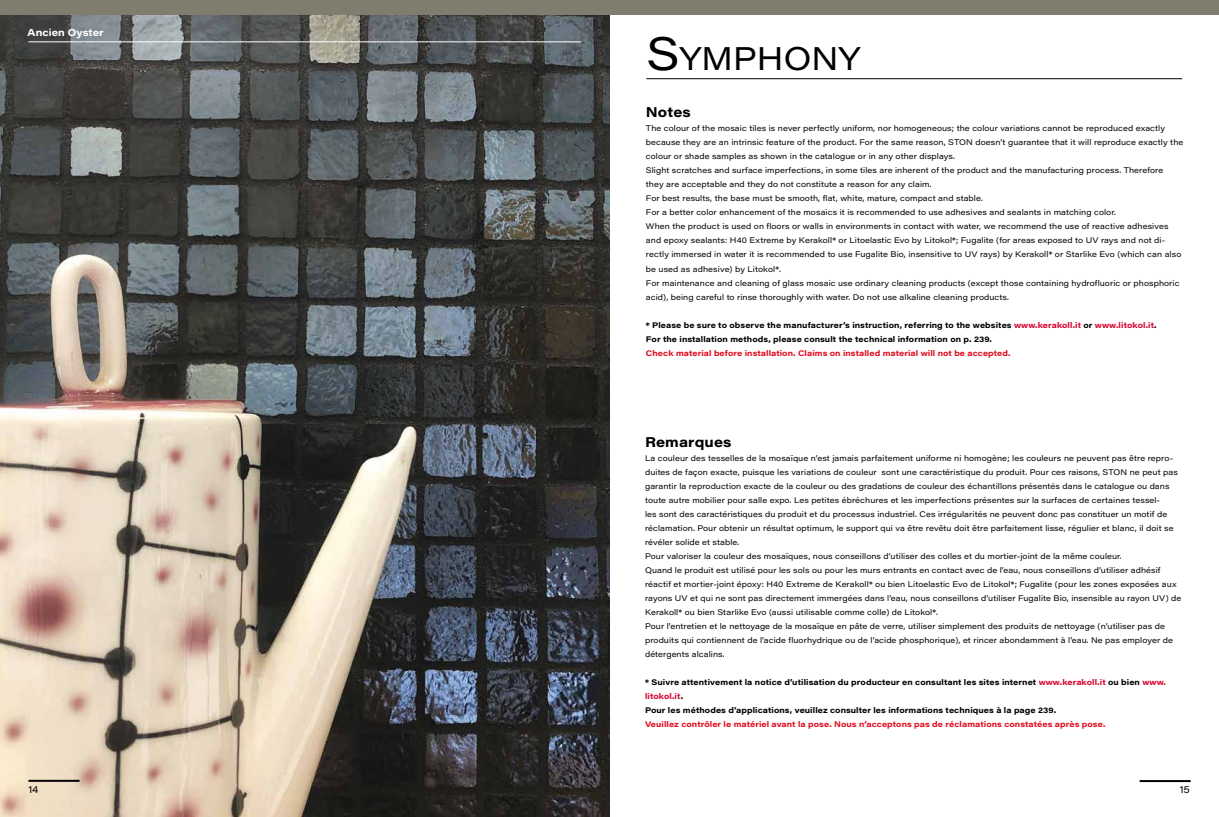
<style>
.page{position:relative;width:1219px;height:817px;background:#fff}
.page>*{position:absolute;margin:0;border:0;box-sizing:border-box;transform-origin:0 0}
.t1{font:32.2px "Acumin Pro Wide";letter-spacing:.005em;color:#000}
.t2{font:700 14px "Acumin Pro Wide";letter-spacing:.01em;color:#000}
.t3{font:700 10px "Acumin Pro Wide";color:#fff}
.t4{font:10px "Acumin Pro Wide";color:#000}
.t5{font:8px/14px "Acumin Pro Wide";letter-spacing:.01em;color:#000}
.t6{font:700 8px/14px "Acumin Pro Wide";letter-spacing:.01em;color:#000}
.t7{font:700 8px "Acumin Pro Wide";letter-spacing:.01em;color:#e00e21}
.s1{font-size:46px}
.s2{color:#d70531}
</style>
<div class="page">
<hr style="left:646px;top:78px;width:536px;height:1px;background:#000">
<div style="left:601px;top:0;width:618px;height:15px;background:#807d6f"></div>
<hr style="left:1140px;top:779px;width:51px;height:2px;background:#000">
<img style="left:0;top:15px;width:609px;height:801px">
<hr style="left:28px;top:779px;width:52px;height:2px;background:#000">
<hr style="left:28px;top:42px;width:553px;height:1px;background:#fff">
<div style="left:0;top:0;width:618px;height:15px;background:#807d6f"></div>
<p class="t3" style="left:28px;top:25px;width:78px">Ancien Oyster</p>
<h1 class="t1" style="left:647px;top:36px;width:215px"><span class="s1">S</span>YMPHONY</h1>
<h2 class="t2" style="left:646px;top:102px;width:46px">Notes</h2>
<p class="t5" style="left:646px;top:121px;width:539px">The colour of the mosaic tiles is never perfectly uniform, nor homogeneous; the colour variations cannot be reproduced exactly because they are an intrinsic feature of the product. For the same reason, STON doesn’t guarantee that it will reproduce exactly the colour or shade samples as shown in the catalogue or in any other displays.<br>Slight scratches and surface imperfections, in some tiles are inherent of the product and the manufacturing process. Therefore<br>they are acceptable and they do not constitute a reason for any claim.<br>For best results, the base must be smooth, flat, white, mature, compact and stable.<br>For a better color enhancement of the mosaics it is recommended to use adhesives and sealants in matching color.<br>When the product is used on floors or walls in environments in contact with water, we recommend the use of reactive adhesives and epoxy sealants: H40 Extreme by Kerakoll* or Litoelastic Evo by Litokol*; Fugalite (for areas exposed to UV rays and not di&shy;rectly immersed in water it is recommended to use Fugalite Bio, insensitive to UV rays) by Kerakoll* or Starlike Evo (which can also be used as adhesive) by Litokol*.<br>For maintenance and cleaning of glass mosaic use ordinary cleaning products (except those containing hydrofluoric or phosphoric acid), being careful to rinse thoroughly with water. Do not use alkaline cleaning products.</p>
<p class="t6" style="left:646px;top:317px;width:512px">* Please be sure to observe the manufacturer’s instruction, referring to the websites <span class="s2">www.kerakoll.it</span> or <span class="s2">www.litokol.it</span>.<br>For the installation methods, please consult the technical information on p. 239.</p>
<p class="t7" style="left:646px;top:347px;width:366px">Check material before installation. Claims on installed material will not be accepted.</p>
<h2 class="t2" style="left:645px;top:431px;width:88px">Remarques</h2>
<p class="t5" style="left:645px;top:450px;width:538px">La couleur des tesselles de la mosaïque n’est jamais parfaitement uniforme ni homogène; les couleurs ne peuvent pas être repro&shy;duites de façon exacte, puisque les variations de couleur sont une caractéristique du produit. Pour ces raisons, STON ne peut pas garantir la reproduction exacte de la couleur ou des gradations de couleur des échantillons présentés dans le catalogue ou dans toute autre mobilier pour salle expo. Les petites ébréchures et les imperfections présentes sur la surfaces de certaines tessel-<br>les sont des caractéristiques du produit et du processus industriel. Ces irrégularités ne peuvent donc pas constituer un motif de réclamation. Pour obtenir un résultat optimum, le support qui va être revêtu doit être parfaitement lisse, régulier et blanc, il doit se révéler solide et stable.<br>Pour valoriser la couleur des mosaïques, nous conseillons d’utiliser des colles et du mortier-joint de la même couleur.<br>Quand le produit est utilisé pour les sols ou pour les murs entrants en contact avec de l’eau, nous conseillons d’utiliser adhésif réactif et mortier-joint époxy: H40 Extreme de Kerakoll* ou bien Litoelastic Evo de Litokol*; Fugalite (pour les zones exposées aux rayons UV et qui ne sont pas directement immergées dans l’eau, nous conseillons d’utiliser Fugalite Bio, insensible au rayon UV) de Kerakoll* ou bien Starlike Evo (aussi utilisable comme colle) de Litokol*.<br>Pour l’entretien et le nettoyage de la mosaïque en pâte de verre, utiliser simplement des produits de nettoyage (n’utiliser pas de produits qui contiennent de l’acide fluorhydrique ou de l’acide phosphorique), et rincer abondamment à l’eau. Ne pas employer de détergents alcalins.</p>
<p class="t6" style="left:645px;top:674px;width:522px">* Suivre attentivement la notice d’utilisation du producteur en consultant les sites internet <span class="s2">www.kerakoll.it</span> ou bien <span class="s2">www. litokol.it</span>.<br>Pour les méthodes d’applications, veuillez consulter les informations techniques à la page 239.</p>
<p class="t7" style="left:645px;top:718px;width:462px">Veuillez contrôler le matériel avant la pose. Nous n’acceptons pas de réclamations constatées après pose.</p>
<p class="t4" style="left:28px;top:782px;width:12px">14</p>
<p class="t4" style="left:1180px;top:782px;width:12px">15</p>
</div>
